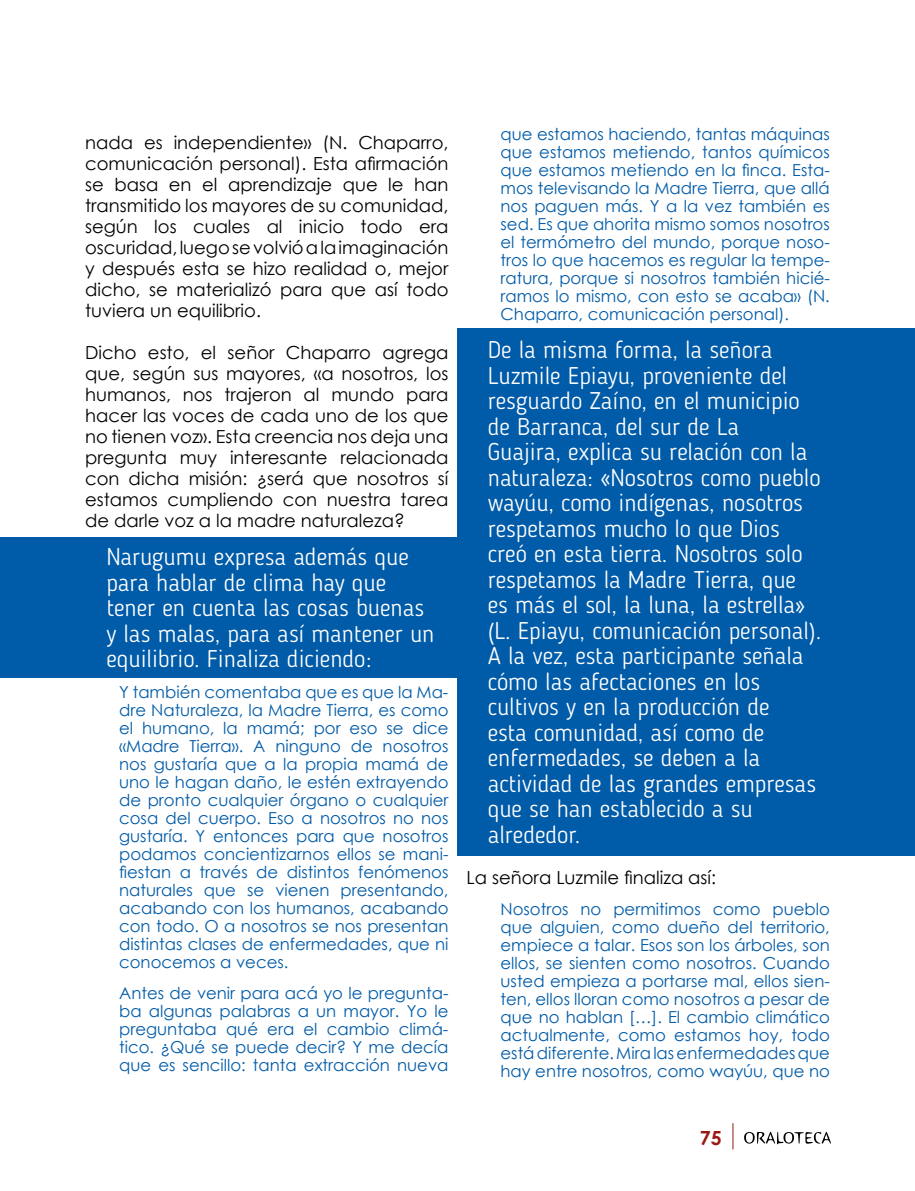
<style>
.page{position:relative;width:915px;height:1191px;background:#fff}
.page>*{position:absolute;margin:0;border:0;box-sizing:border-box;transform-origin:0 0}
.t1{font:300 24px/25.5px "Blogger Sans";color:#fff}
.t2{font:700 19.5px "Century Gothic";color:#991915}
.t3{font:18px/21px "Century Gothic";color:#000;text-align:justify}
.t4{font:16.5px/18px "Century Gothic";color:#005ba8;text-align:justify}
</style>
<div class="page">
<svg style="left:744px;top:1131px;width:86px;height:13px"></svg>
<svg style="left:732px;top:1123px;width:1px;height:26px"></svg>
<div style="left:0;top:537px;width:457px;height:141px;background:#005ba8"></div>
<div style="left:457px;top:328px;width:457px;height:527px;background:#005ba8"></div>
<p class="t3" style="left:85px;top:132px;width:365px">nada es independiente» (N. Chaparro, comunicación personal). Esta afirmación se basa en el aprendizaje que le han transmitido los mayores de su comunidad, según los cuales al inicio todo era oscuridad, luego se volvió a la imaginación y después esta se hizo realidad o, mejor dicho, se materializó para que así todo tuviera un equilibrio.</p>
<p class="t3" style="left:85px;top:342px;width:365px">Dicho esto, el señor Chaparro agrega que, según sus mayores, «a nosotros, los humanos, nos trajeron al mundo para hacer las voces de cada uno de los que no tienen voz». Esta creencia nos deja una pregunta muy interesante relacionada con dicha misión: ¿será que nosotros sí estamos cumpliendo con nuestra tarea de darle voz a la madre naturaleza?</p>
<h1 class="t1" style="left:106px;top:544px;width:329px">Narugumu expresa además que para hablar de clima hay que tener en cuenta las cosas buenas y las malas, para así mantener un equilibrio. Finaliza diciendo:</h1>
<p class="t4" style="left:119px;top:683px;width:331px">Y también comentaba que es que la Ma&shy;dre Naturaleza, la Madre Tierra, es como el humano, la mamá; por eso se dice «Madre Tierra». A ninguno de nosotros nos gustaría que a la propia mamá de uno le hagan daño, le estén extrayendo de pronto cualquier órgano o cualquier cosa del cuerpo. Eso a nosotros no nos gustaría. Y entonces para que nosotros podamos concientizarnos ellos se mani&shy;fiestan a través de distintos fenómenos naturales que se vienen presentando, acabando con los humanos, acabando con todo. O a nosotros se nos presentan distintas clases de enfermedades, que ni conocemos a veces.</p>
<p class="t4" style="left:119px;top:983px;width:331px">Antes de venir para acá yo le pregunta&shy;ba algunas palabras a un mayor. Yo le preguntaba qué era el cambio climá&shy;tico. ¿Qué se puede decir? Y me decía que es sencillo: tanta extracción nueva</p>
<p class="t4" style="left:500px;top:125px;width:331px">que estamos haciendo, tantas máquinas que estamos metiendo, tantos químicos que estamos metiendo en la finca. Esta&shy;mos televisando la Madre Tierra, que allá nos paguen más. Y a la vez también es sed. Es que ahorita mismo somos nosotros el termómetro del mundo, porque noso&shy;tros lo que hacemos es regular la tempe&shy;ratura, porque si nosotros también hicié&shy;ramos lo mismo, con esto se acaba» (N.<br>Chaparro, comunicación personal).</p>
<p class="t1" style="left:487px;top:337px;width:335px">De la misma forma, la señora<br>Luzmile Epiayu, proveniente del resguardo Zaíno, en el municipio de Barranca, del sur de La<br>Guajira, explica su relación con la naturaleza: «Nosotros como pueblo wayúu, como indígenas, nosotros respetamos mucho lo que Dios creó en esta tierra. Nosotros solo respetamos la Madre Tierra, que es más el sol, la luna, la estrella» (L. Epiayu, comunicación personal).<br>A la vez, esta participante señala cómo las afectaciones en los cultivos y en la producción de<br>esta comunidad, así como de enfermedades, se deben a la actividad de las grandes empresas que se han establecido a su alrededor.</p>
<p class="t3" style="left:466px;top:867px;width:251px">La señora Luzmile finaliza así:</p>
<p class="t4" style="left:500px;top:899px;width:331px">Nosotros no permitimos como pueblo que alguien, como dueño del territorio, empiece a talar. Esos son los árboles, son ellos, se sienten como nosotros. Cuando usted empieza a portarse mal, ellos sien&shy;ten, ellos lloran como nosotros a pesar de que no hablan […]. El cambio climático actualmente, como estamos hoy, todo está diferente. Mira las enfermedades que hay entre nosotros, como wayúu, que no</p>
<p class="t2" style="left:699px;top:1123px;width:23px">75</p>
</div>
